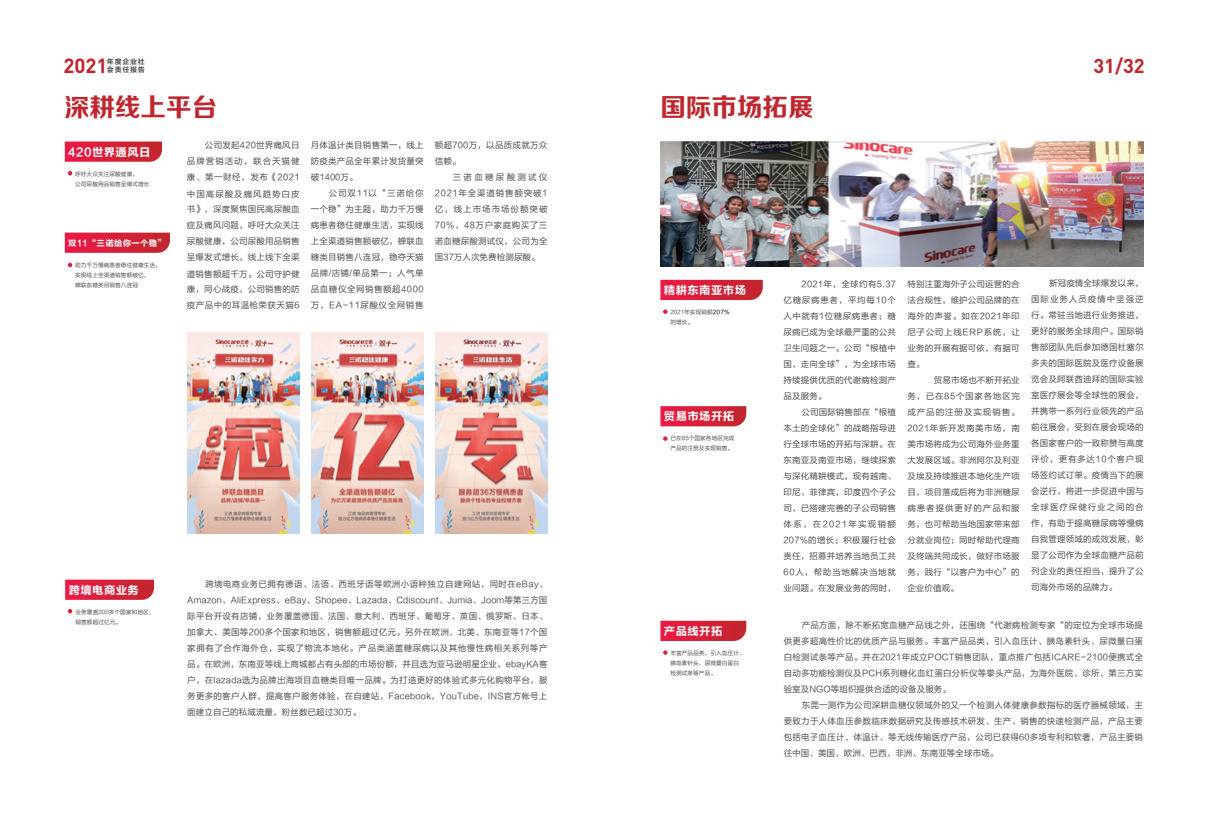
<style>
.page{position:relative;width:1208px;height:825px;background:#fff}
.page>*{position:absolute;margin:0;border:0;box-sizing:border-box;transform-origin:0 0}
.t1{font:25.5px "FZZCHJW GB1 0";color:#c0262d}
.t2{font:700 20.3px "DIN Pro";color:#c0262d}
.t3{font:700 19.9px "DIN Pro";color:#c0262d}
.t4{font:11.3px "FZLTCHJW GB1 0";letter-spacing:.04em;color:#fff}
.t5{font:8.5px/16px "FZLTHJW GB1 0";letter-spacing:.02em;color:#4b4c4d;text-align:justify}
.t6{font:8.4px "FZLTCHJW GB1 0";letter-spacing:.04em;color:#fff}
.t7{font:7px "FZLTCHJW GB1 0";letter-spacing:.1em;color:#4b4c4d}
.t8{font:5.7px/10px "FZLTHJW GB1 0";letter-spacing:.01em;color:#4b4c4d}
.s1{font-family:"FZLTCHJW GB1 0"}
</style>
<div class="page">
<img style="left:187px;top:333px;width:113px;height:200px">
<img style="left:311px;top:333px;width:113px;height:200px">
<img style="left:435px;top:333px;width:113px;height:200px">
<img style="left:660px;top:141px;width:483px;height:126px">
<svg style="left:65px;top:142px;width:97px;height:20px;background:#d7263e"></svg>
<svg style="left:660px;top:280px;width:103px;height:20px;background:#d7243d"></svg>
<svg style="left:660px;top:406px;width:86px;height:20px;background:#d7263e"></svg>
<svg style="left:660px;top:621px;width:86px;height:20px;background:#d7253d"></svg>
<svg style="left:65px;top:580px;width:89px;height:20px;background:#d7253d"></svg>
<svg style="left:65px;top:233px;width:105px;height:20px;background:#d7253d"></svg>
<svg style="left:663px;top:309px;width:4px;height:5px"></svg>
<svg style="left:68px;top:171px;width:4px;height:4px"></svg>
<svg style="left:68px;top:263px;width:4px;height:4px"></svg>
<svg style="left:68px;top:609px;width:4px;height:4px"></svg>
<svg style="left:663px;top:436px;width:4px;height:5px"></svg>
<svg style="left:663px;top:650px;width:4px;height:5px"></svg>
<h2 class="t2" style="left:63px;top:52px;width:46px">2021</h2>
<p class="t7" style="left:107px;top:66px;width:39px">会责任报告</p>
<h3 class="t3" style="left:1093px;top:52px;width:53px">31/32</h3>
<p class="t7" style="left:107px;top:58px;width:39px">年度企业社</p>
<h1 class="t1" style="left:64px;top:94px;width:155px">深耕线上平台</h1>
<h1 class="t1" style="left:660px;top:94px;width:155px">国际市场拓展</h1>
<h3 class="t4" style="left:68px;top:146px;width:84px">420世界通风日</h3>
<p class="t8" style="left:75px;top:169px;width:76px">呼吁大众关注尿酸健康，<br>公司尿酸用品销售呈爆式增长</p>
<p class="t6" style="left:68px;top:238px;width:99px">双11“三诺给你一个稳”</p>
<p class="t8" style="left:75px;top:260px;width:87px">助力千万慢病患者稳住健康生活，实现线上全渠道销售额破亿，<br>蝉联血糖类目销售八连冠</p>
<p class="t5" style="left:187px;top:138px;width:114px;text-indent:18px">公司发起420世界痛风日品牌营销活动，联合天猫健康、第一财经，发布《2021中国高尿酸及痛风趋势白皮书》，深度聚焦国民高尿酸血症及痛风问题，呼吁大众关注尿酸健康，公司尿酸用品销售呈爆发式增长，线上线下全渠道销售额超千万。公司守护健康，同心战疫，公司销售的防疫产品中的耳温枪荣获天猫6</p>
<p class="t5" style="left:311px;top:138px;width:114px">月体温计类目销售第一，线上防疫类产品全年累计发货量突破1400万。</p>
<p class="t5" style="left:311px;top:186px;width:114px;text-indent:18px">公司双11以“三诺给你一个稳”为主题，助力千万慢病患者稳住健康生活，实现线上全渠道销售额破亿，蝉联血糖类目销售八连冠，稳夺天猫品牌/店铺/单品第一；人气单品血糖仪全网销售额超4000万，EA-11尿酸仪全网销售</p>
<p class="t5" style="left:435px;top:138px;width:114px">额超700万，以品质成就万众信赖。</p>
<p class="t5" style="left:435px;top:170px;width:114px;text-indent:18px">三诺血糖尿酸测试仪2021年全渠道销售额突破1亿，线上市场市场份额突破70%，48万户家庭购买了三诺血糖尿酸测试仪，公司为全国37万人次免费检测尿酸。</p>
<h3 class="t4" style="left:69px;top:584px;width:72px">跨境电商业务</h3>
<p class="t8" style="left:75px;top:607px;width:81px">业务覆盖200多个国家和地区，销售额超过亿元。</p>
<p class="t5" style="left:187px;top:576px;width:362px;text-indent:18px">跨境电商业务已拥有德语、法语、西班牙语等欧洲小语种独立自建网站，同时在eBay、Amazon、AliExpress、eBay、Shopee、Lazada、Cdiscount、Jumia、Joom等第三方国际平台开设有店铺，业务覆盖德国、法国、意大利、西班牙、葡萄牙、英国、俄罗斯、日本、加拿大、美国等200多个国家和地区，销售额超过亿元。另外在欧洲、北美、东南亚等17个国家拥有了合作海外仓，实现了物流本地化。产品类涵盖糖尿病以及其他慢性病相关系列等产品。在欧洲，东南亚等线上商城都占有头部的市场份额，并且选为亚马逊明星企业，ebayKA客户，在lazada选为品牌出海项目血糖类目唯一品牌。为打造更好的体验式多元化购物平台，服务更多的客户人群，提高客户服务体验，在自建站，Facebook，YouTube，INS官方帐号上面建立自己的私域流量，粉丝数已超过30万。</p>
<h3 class="t4" style="left:664px;top:284px;width:84px">精耕东南亚市场</h3>
<p class="t8" style="left:670px;top:307px;width:61px">2021年实现销额<span class="s1">207%</span>的增长。</p>
<h3 class="t4" style="left:664px;top:410px;width:72px">贸易市场开拓</h3>
<p class="t8" style="left:670px;top:433px;width:66px">已在85个国家各地区完成产品的注册及实现销售。</p>
<h3 class="t4" style="left:664px;top:625px;width:60px">产品线开拓</h3>
<p class="t8" style="left:670px;top:648px;width:76px">丰富产品品类，引入血压计、胰岛素针头、尿微量白蛋白检测试条等产品。</p>
<p class="t5" style="left:1031px;top:276px;width:114px;text-indent:18px">新冠疫情全球爆发以来，国际业务人员疫情中坚强逆行。常驻当地进行业务推进，更好的服务全球用户。国际销售部团队先后参加德国杜塞尔多夫的国际医院及医疗设备展览会及阿联酋迪拜的国际实验室医疗展会等全球性的展会，并携带一系列行业领先的产品前往展会，受到在展会现场的各国家客户的一致称赞与高度评价，更有多达10个客户现场签约试订单。疫情当下的展会逆行，将进一步促进中国与全球医疗保健行业之间的合作，有助于提高糖尿病等慢病自我管理领域的成效发展，彰显了公司作为全球血糖产品前列企业的责任担当，提升了公司海外市场的品牌力。</p>
<p class="t5" style="left:783px;top:617px;width:361px;text-indent:18px">产品方面，除不断拓宽血糖产品线之外，还围绕“代谢病检测专家“的定位为全球市场提供更多超高性价比的优质产品与服务。丰富产品品类，引入血压计、胰岛素针头、尿微量白蛋白检测试条等产品。并在2021年成立POCT销售团队，重点推广包括ICARE-2100便携式全自动多功能检测仪及PCH系列糖化血红蛋白分析仪等拳头产品，为海外医院、诊所、第三方实验室及NGO等组织提供合适的设备及服务。</p>
<p class="t5" style="left:783px;top:697px;width:361px;text-indent:18px">东莞一测作为公司深耕血糖仪领域外的又一个检测人体健康参数指标的医疗器械领域，主要致力于人体血压参数临床数据研究及传感技术研发、生产、销售的快速检测产品，产品主要包括电子血压计、体温计、等无线传输医疗产品，公司已获得60多项专利和软著，产品主要销往中国、美国、欧洲、巴西、非洲、东南亚等全球市场。</p>
<p class="t5" style="left:907px;top:276px;width:114px">特别注重海外子公司运营的合法合规性，维护公司品牌的在海外的声誉。如在2021年印尼子公司上线ERP系统，让业务的开展有据可依，有据可查。</p>
<p class="t5" style="left:907px;top:372px;width:114px;text-indent:27px">贸易市场也不断开拓业务，已在85个国家各地区完成产品的注册及实现销售。2021年新开发南美市场，南美市场将成为公司海外业务重大发展区域。非洲阿尔及利亚及埃及持续推进本地化生产项目，项目落成后将为非洲糖尿病患者提供更好的产品和服务，也可帮助当地国家带来部分就业岗位；同时帮助代理商及终端共同成长，做好市场服务，践行“以客户为中心”的企业价值观。</p>
<p class="t5" style="left:783px;top:276px;width:114px;text-indent:18px">2021年，全球约有5.37亿糖尿病患者，平均每10个人中就有1位糖尿病患者；糖尿病已成为全球最严重的公共卫生问题之一。公司“根植中国，走向全球”，为全球市场持续提供优质的代谢病检测产品及服务。</p>
<p class="t5" style="left:783px;top:404px;width:114px;text-indent:18px">公司国际销售部在“根植本土的全球化”的战略指导进行全球市场的开拓与深耕。在东南亚及南亚市场，继续探索与深化精耕模式，现有越南、印尼、菲律宾，印度四个子公司，已搭建完善的子公司销售体系，在2021年实现销额207%的增长；积极履行社会责任，招募并培养当地员工共60人，帮助当地解决当地就业问题。在发展业务的同时，</p>
</div>
